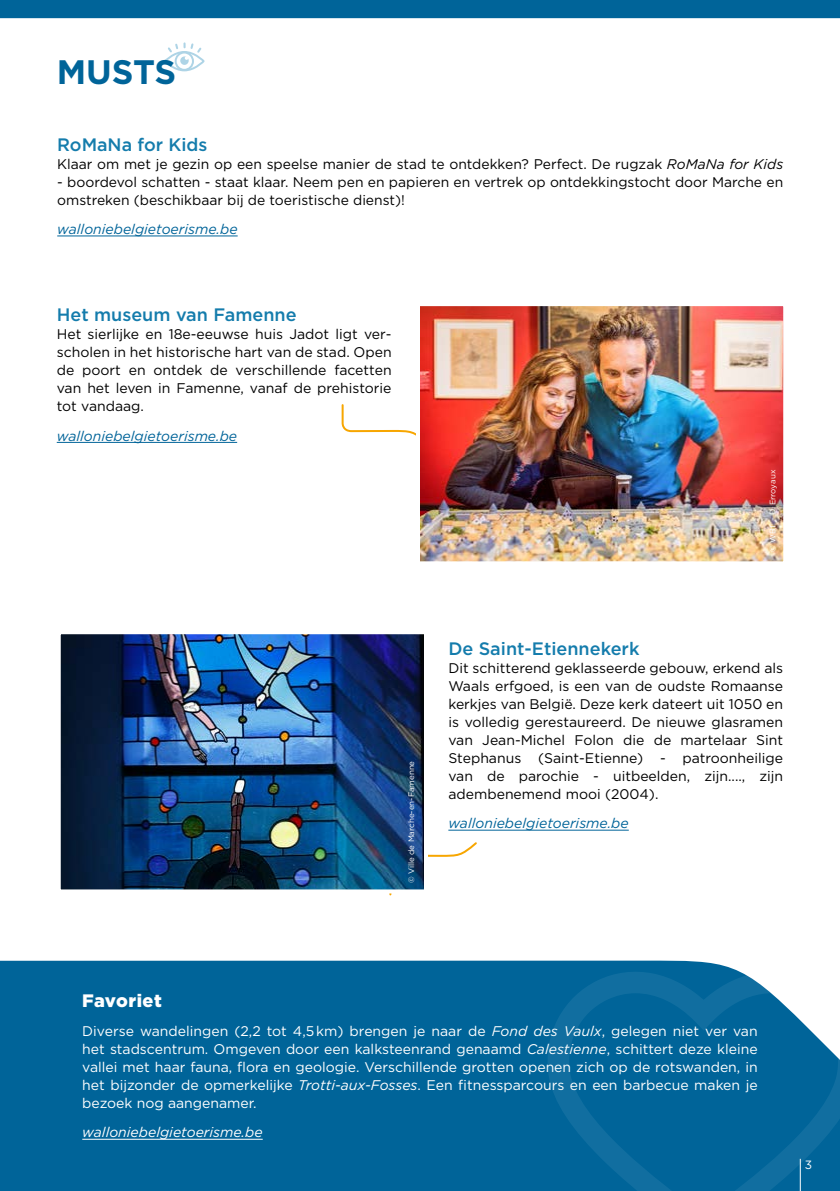
<style>
.page{position:relative;width:840px;height:1191px;background:#fff}
.page>*{position:absolute;margin:0;border:0;box-sizing:border-box;transform-origin:0 0}
.t1{font:700 34px "Gotham";letter-spacing:-.01em;color:#006499}
.t2{font:500 18px "Gotham";color:#147cac}
.t3{font:900 18px "Gotham";letter-spacing:.03em;color:#fff}
.t4{font:14px/18px "Gotham";color:#000;text-align:justify}
.t5{font:14px/18px "Gotham";color:#fff;text-align:justify}
.t6{font:italic 14px "Gotham";color:#006499}
.t7{font:italic 14px "Gotham";color:#fff}
.t8{font:12px "Gotham";color:#fff}
.t9{font:8px "Gotham";color:#fff}
.s1{font-style:italic}
</style>
<div class="page">
<svg style="left:0;top:0;width:839px;height:443px"></svg>
<hr style="left:448px;top:830px;width:180px;height:1px;background:#006499">
<hr style="left:57px;top:442px;width:180px;height:1px;background:#006499">
<hr style="left:57px;top:236px;width:180px;height:1px;background:#006499">
<svg style="left:389px;top:842px;width:88px;height:54px"></svg>
<svg style="left:340px;top:403px;width:74px;height:40px"></svg>
<img style="left:414px;top:300px;width:374px;height:262px">
<img style="left:60px;top:634px;width:370px;height:261px">
<div style="left:0;top:960px;width:839px;height:231px;background:#006499"></div>
<svg style="left:542px;top:964px;width:297px;height:96px"></svg>
<hr style="left:82px;top:1139px;width:180px;height:1px;background:#fff">
<div style="left:180px;top:56px;width:8px;height:9px;background:#aed4e6;border-radius:50%"></div>
<div style="left:164px;top:51px;width:40px;height:20px;border:2px solid #aed4e6;border-radius:50%"></div>
<svg style="left:166px;top:42px;width:37px;height:18px"></svg>
<div style="left:174px;top:52px;width:20px;height:19px;border:2px solid #aed4e6;border-radius:50%"></div>
<hr style="left:799px;top:1158px;width:1px;height:33px;background:#fff">
<h1 class="t1" style="left:57px;top:50px;width:121px">MUSTS</h1>
<p class="t2" style="left:57px;top:133px;width:152px">RoMaNa for Kids</p>
<p class="t4" style="left:57px;top:154px;width:727px">Klaar om met je gezin op een speelse manier de stad te ontdekken? Perfect. De rugzak <span class="s1">RoMaNa for Kids</span></p>
<p class="t4" style="left:57px;top:172px;width:727px">- boordevol schatten - staat klaar. Neem pen en papieren en vertrek op ontdekkingstocht door Marche en omstreken (beschikbaar bij de toeristische dienst)!</p>
<p class="t6" style="left:57px;top:220px;width:182px">walloniebelgietoerisme.be</p>
<p class="t2" style="left:57px;top:303px;width:241px">Het museum van Famenne</p>
<p class="t4" style="left:57px;top:325px;width:336px">Het sierlijke en 18e-eeuwse huis Jadot ligt ver&shy;scholen in het historische hart van de stad. Open de poort en ontdek de verschillende facetten van het leven in Famenne, vanaf de prehistorie tot vandaag.</p>
<p class="t6" style="left:57px;top:426px;width:182px">walloniebelgietoerisme.be</p>
<p class="t9" style="left:767px;top:552px;width:84px;rotate:-90deg">© WBT - D. Erroyaux</p>
<p class="t9" style="left:406px;top:883px;width:124px;rotate:-90deg">© Ville de Marche-en-Famenne</p>
<p class="t2" style="left:448px;top:637px;width:192px">De Saint-Etiennekerk</p>
<p class="t4" style="left:448px;top:658px;width:336px">Dit schitterend geklasseerde gebouw, erkend als Waals erfgoed, is een van de oudste Romaanse kerkjes van België. Deze kerk dateert uit 1050 en is volledig gerestaureerd. De nieuwe glasramen van Jean-Michel Folon die de martelaar Sint Stephanus (Saint-Etienne) - patroonheilige van de parochie - uitbeelden, zijn...., zijn adembenemend mooi (2004).</p>
<p class="t6" style="left:448px;top:814px;width:182px">walloniebelgietoerisme.be</p>
<p class="t3" style="left:82px;top:990px;width:81px">Favoriet</p>
<p class="t5" style="left:82px;top:1021px;width:676px">Diverse wandelingen (2,2 tot 4,5 km) brengen je naar de <span class="s1">Fond des Vaulx</span>, gelegen niet ver van het stadscentrum. Omgeven door een kalksteenrand genaamd <span class="s1">Calestienne</span>, schittert deze kleine vallei met haar fauna, flora en geologie. Verschillende grotten openen zich op de rotswanden, in het bijzonder de opmerkelijke <span class="s1">Trotti-aux-Fosses</span>. Een fitnessparcours en een barbecue maken je bezoek nog aangenamer.</p>
<p class="t7" style="left:82px;top:1123px;width:182px">walloniebelgietoerisme.be</p>
<p class="t8" style="left:804px;top:1156px;width:9px">3</p>
</div>
